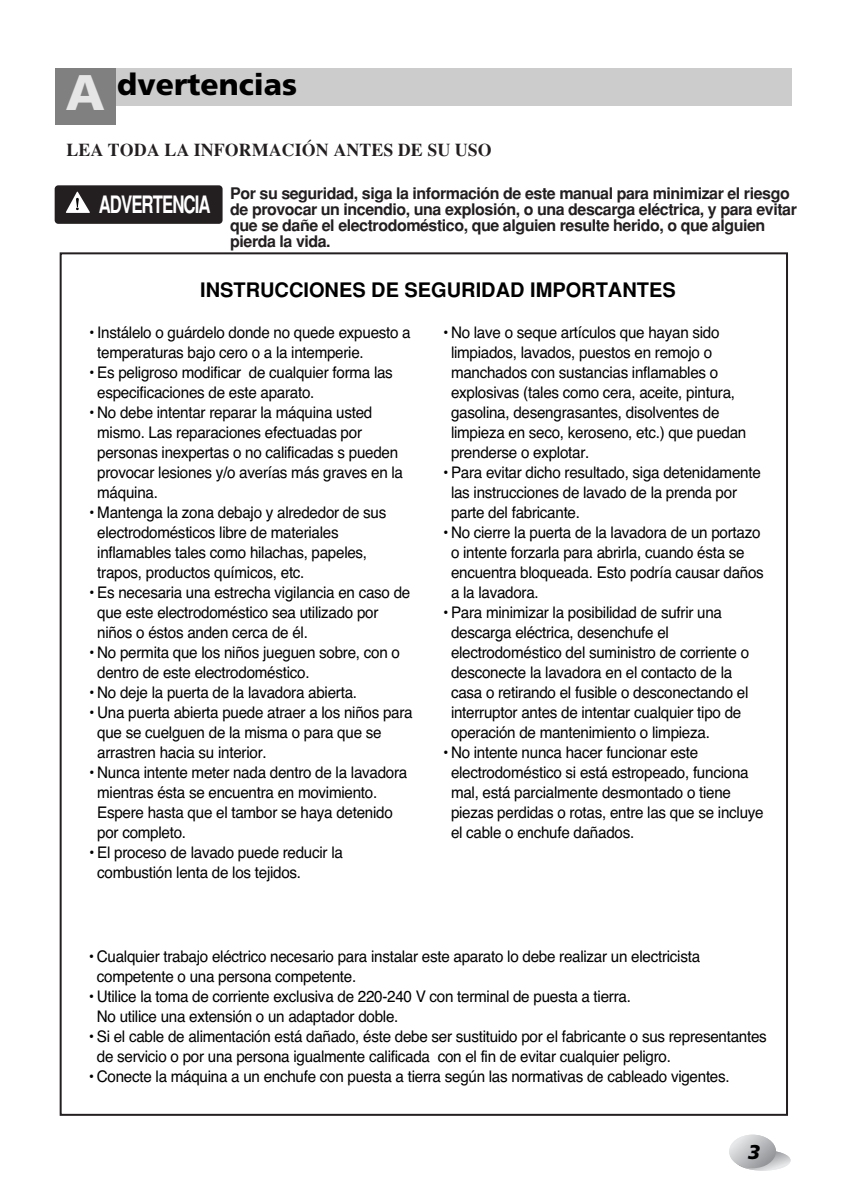
<style>
.page{position:relative;width:850px;height:1190px;background:#fff}
.page>*{position:absolute;margin:0;border:0;box-sizing:border-box;transform-origin:0 0}
.t1{font:900 30px "Frutiger";color:#000}
.t2{font:700 24px "Helvetica";letter-spacing:-.055em;color:#fff;scale:.7 1}
.t3{font:700 20px "Helvetica";color:#000}
.t4{font:italic 900 20px "Frutiger";color:#000}
.t5{font:700 18px "Times";color:#231f20}
.t6{font:16px/20px "Helvetica";letter-spacing:-.015em;color:#000;scale:.95 1}
.t7{font:700 16px/16px "Helvetica";letter-spacing:-.03em;color:#231f20}
.s1{font-size:50px;color:#e6e6e6}
</style>
<div class="page">
<svg style="left:736px;top:1150px;width:55px;height:21px"></svg>
<svg style="left:729px;top:1135px;width:47px;height:33px"></svg>
<div style="left:55px;top:68px;width:736px;height:37px;background:#ccc"></div>
<div style="left:55px;top:68px;width:60px;height:57px;background:#808080"></div>
<div style="left:55px;top:185px;width:168px;height:39px;background:#231f20;border-radius:4px"></div>
<svg style="left:66px;top:191px;width:24px;height:22px"></svg>
<h1 class="t1" style="left:66px;top:72px;width:233px"><span class="s1">A</span> dvertencias</h1>
<p class="t5" style="left:66px;top:144px;width:427px">LEA TODA LA INFORMACIÓN ANTES DE SU USO</p>
<p class="t7" style="left:230px;top:187px;width:568px">Por su seguridad, siga la información de este manual para minimizar el riesgo de provocar un incendio, una explosión, o una descarga eléctrica, y para evitar que se dañe el electrodoméstico, que alguien resulte herido, o que alguien pierda la vida.</p>
<h2 class="t2" style="left:99px;top:196px;width:161px">ADVERTENCIA</h2>
<p class="t3" style="left:200px;top:282px;width:477px">INSTRUCCIONES DE SEGURIDAD IMPORTANTES</p>
<p class="t6" style="left:97px;top:324px;width:332px;text-indent:-9px">• Instálelo o guárdelo donde no quede expuesto a temperaturas bajo cero o a la intemperie.</p>
<p class="t6" style="left:97px;top:364px;width:313px;text-indent:-9px">• Es peligroso modificar de cualquier forma las especificaciones de este aparato.</p>
<p class="t6" style="left:97px;top:404px;width:323px;text-indent:-9px">• No debe intentar reparar la máquina usted mismo. Las reparaciones efectuadas por personas inexpertas o no calificadas s pueden provocar lesiones y/o averías más graves en la máquina.</p>
<p class="t6" style="left:97px;top:504px;width:306px;text-indent:-9px">• Mantenga la zona debajo y alrededor de sus electrodomésticos libre de materiales inflamables tales como hilachas, papeles, trapos, productos químicos, etc.</p>
<p class="t6" style="left:97px;top:584px;width:331px;text-indent:-9px">• Es necesaria una estrecha vigilancia en caso de que este electrodoméstico sea utilizado por niños o éstos anden cerca de él.</p>
<p class="t6" style="left:97px;top:644px;width:320px;text-indent:-9px">• No permita que los niños jueguen sobre, con o dentro de este electrodoméstico.</p>
<p class="t6" style="left:88px;top:684px;width:285px">• No deje la puerta de la lavadora abierta.</p>
<p class="t6" style="left:97px;top:704px;width:334px;text-indent:-9px">• Una puerta abierta puede atraer a los niños para que se cuelguen de la misma o para que se arrastren hacia su interior.</p>
<p class="t6" style="left:97px;top:764px;width:328px;text-indent:-9px">• Nunca intente meter nada dentro de la lavadora mientras ésta se encuentra en movimiento.<br>Espere hasta que el tambor se haya detenido por completo.</p>
<p class="t6" style="left:97px;top:844px;width:260px;text-indent:-9px">• El proceso de lavado puede reducir la combustión lenta de los tejidos.</p>
<p class="t6" style="left:451px;top:324px;width:312px;text-indent:-9px">• No lave o seque artículos que hayan sido limpiados, lavados, puestos en remojo o manchados con sustancias inflamables o explosivas (tales como cera, aceite, pintura, gasolina, desengrasantes, disolventes de limpieza en seco, keroseno, etc.) que puedan prenderse o explotar.</p>
<p class="t6" style="left:451px;top:464px;width:328px;text-indent:-9px">• Para evitar dicho resultado, siga detenidamente las instrucciones de lavado de la prenda por parte del fabricante.</p>
<p class="t6" style="left:451px;top:524px;width:331px;text-indent:-9px">• No cierre la puerta de la lavadora de un portazo o intente forzarla para abrirla, cuando ésta se encuentra bloqueada. Esto podría causar daños a la lavadora.</p>
<p class="t6" style="left:451px;top:604px;width:315px;text-indent:-9px">• Para minimizar la posibilidad de sufrir una descarga eléctrica, desenchufe el electrodoméstico del suministro de corriente o desconecte la lavadora en el contacto de la casa o retirando el fusible o desconectando el interruptor antes de intentar cualquier tipo de operación de mantenimiento o limpieza.</p>
<p class="t6" style="left:451px;top:744px;width:331px;text-indent:-9px">• No intente nunca hacer funcionar este electrodoméstico si está estropeado, funciona mal, está parcialmente desmontado o tiene piezas perdidas o rotas, entre las que se incluye el cable o enchufe dañados.</p>
<p class="t6" style="left:97px;top:948px;width:637px;text-indent:-9px">• Cualquier trabajo eléctrico necesario para instalar este aparato lo debe realizar un electricista competente o una persona competente.</p>
<p class="t6" style="left:97px;top:988px;width:564px;text-indent:-9px">• Utilice la toma de corriente exclusiva de 220-240 V con terminal de puesta a tierra.<br>No utilice una extensión o un adaptador doble.</p>
<p class="t6" style="left:97px;top:1028px;width:707px;text-indent:-9px">• Si el cable de alimentación está dañado, éste debe ser sustituido por el fabricante o sus representantes de servicio o por una persona igualmente calificada con el fin de evitar cualquier peligro.</p>
<p class="t6" style="left:88px;top:1068px;width:677px">• Conecte la máquina a un enchufe con puesta a tierra según las normativas de cableado vigentes.</p>
<p class="t4" style="left:748px;top:1144px;width:14px">3</p>
</div>
